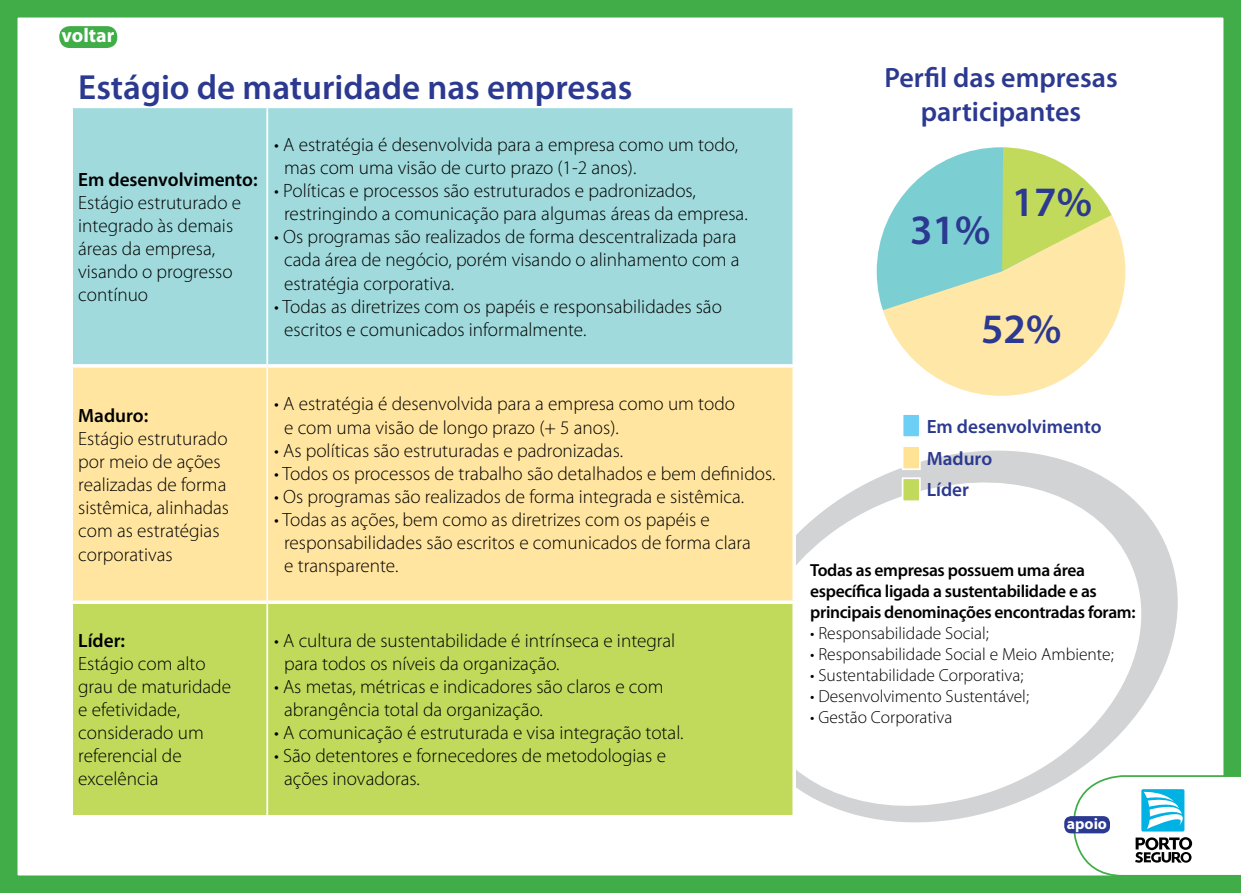
<style>
.page{position:relative;width:1241px;height:893px;background:#fff}
.page>*{position:absolute;margin:0;border:0;box-sizing:border-box;transform-origin:0 0}
.t1{font:600 42px "Myriad Pro";color:#2b3990}
.t2{font:600 35px "Myriad Pro";color:#2b3990}
.t3{font:600 28px/33.6px "Myriad Pro";color:#2b3990;text-align:center}
.t4{font:700 19.95px "Myriad Pro";color:#fff}
.t5{font:300 19.25px/23.1px "Myriad Pro";color:#000}
.t6{font:600 19.25px "Myriad Pro";color:#000}
.t7{font:600 19.25px/31.5px "Myriad Pro";color:#2b3990}
.t8{font:300 17.5px "Myriad Pro";color:#000}
.t9{font:600 17.5px/21px "Myriad Pro";letter-spacing:-.02em;color:#000}
.t10{font:700 15.75px "Myriad Pro";color:#fff}
</style>
<div class="page">
<div style="left:0;top:0;width:1240px;height:893px;border:18px solid #41ad49"></div>
<svg style="left:796px;top:450px;width:382px;height:384px"></svg>
<div style="left:73px;top:108px;width:719px;height:256px;background:#a0dadc"></div>
<div style="left:73px;top:368px;width:719px;height:232px;background:#ffe59f"></div>
<div style="left:73px;top:604px;width:719px;height:211px;background:#c1da5c"></div>
<svg style="left:71px;top:364px;width:196px;height:4px"></svg>
<svg style="left:267px;top:364px;width:527px;height:4px"></svg>
<svg style="left:71px;top:600px;width:196px;height:1px"></svg>
<svg style="left:267px;top:600px;width:527px;height:4px"></svg>
<hr style="left:266px;top:108px;width:2px;height:256px;background:#fff">
<hr style="left:266px;top:368px;width:2px;height:232px;background:#fff">
<hr style="left:266px;top:604px;width:2px;height:211px;background:#fff">
<div style="left:59px;top:26px;width:58px;height:22px;background:#41ad49;border-radius:10px"></div>
<svg style="left:874px;top:146px;width:252px;height:252px;background:#90d5d5"></svg>
<svg style="left:878px;top:197px;width:245px;height:197px;fill:#ffe7a7"></svg>
<svg style="left:1001px;top:149px;width:122px;height:122px"></svg>
<div style="left:901px;top:413px;width:19px;height:25px;background:#6dcff6;border:2px solid #fff"></div>
<div style="left:901px;top:477px;width:19px;height:25px;background:#c1da5c;border:2px solid #fff"></div>
<div style="left:901px;top:445px;width:19px;height:25px;background:#ffe293;border:2px solid #fff"></div>
<div style="left:1064px;top:816px;width:45px;height:17px;background:#2b3990;border-radius:7px"></div>
<svg style="left:1072px;top:775px;width:168px;height:102px"></svg>
<p class="t4" style="left:62px;top:22px;width:54px">voltar</p>
<h2 class="t2" style="left:78px;top:65px;width:555px">Estágio de maturidade nas empresas</h2>
<p class="t6" style="left:78px;top:167px;width:181px">Em desenvolvimento:</p>
<p class="t5" style="left:78px;top:191px;width:164px">Estágio estruturado e integrado às demais áreas da empresa, visando o progresso contínuo</p>
<p class="t5" style="left:284px;top:133px;width:455px;text-indent:-10px">• A estratégia é desenvolvida para a empresa como um todo, mas com uma visão de curto prazo (1-2 anos).</p>
<p class="t5" style="left:284px;top:179px;width:465px;text-indent:-10px">• Políticas e processos são estruturados e padronizados, restringindo a comunicação para algumas áreas da empresa.</p>
<p class="t5" style="left:284px;top:225px;width:457px;text-indent:-10px">• Os programas são realizados de forma descentralizada para cada área de negócio, porém visando o alinhamento com a estratégia corporativa.</p>
<p class="t5" style="left:284px;top:294px;width:439px;text-indent:-10px">• Todas as diretrizes com os papéis e responsabilidades são escritos e comunicados informalmente.</p>
<p class="t6" style="left:78px;top:403px;width:71px">Maduro:</p>
<p class="t5" style="left:78px;top:427px;width:152px">Estágio estruturado por meio de ações realizadas de forma sistêmica, alinhadas com as estratégias corporativas</p>
<p class="t6" style="left:78px;top:628px;width:48px">Líder:</p>
<p class="t5" style="left:78px;top:652px;width:154px">Estágio com alto grau de maturidade e efetividade, considerado um referencial de excelência</p>
<p class="t5" style="left:284px;top:392px;width:452px;text-indent:-10px">• A estratégia é desenvolvida para a empresa como um todo e com uma visão de longo prazo (+ 5 anos).</p>
<p class="t5" style="left:274px;top:438px;width:350px">• As políticas são estruturadas e padronizadas.</p>
<p class="t5" style="left:274px;top:462px;width:502px">• Todos os processos de trabalho são detalhados e bem definidos.</p>
<p class="t5" style="left:274px;top:485px;width:471px">• Os programas são realizados de forma integrada e sistêmica.</p>
<p class="t5" style="left:284px;top:508px;width:468px;text-indent:-10px">• Todas as ações, bem como as diretrizes com os papéis e responsabilidades são escritos e comunicados de forma clara e transparente.</p>
<p class="t5" style="left:284px;top:629px;width:392px;text-indent:-10px">• A cultura de sustentabilidade é intrínseca e integral para todos os níveis da organização.</p>
<p class="t5" style="left:284px;top:675px;width:381px;text-indent:-10px">• As metas, métricas e indicadores são claros e com abrangência total da organização.</p>
<p class="t5" style="left:274px;top:721px;width:411px">• A comunicação é estruturada e visa integração total.</p>
<p class="t5" style="left:284px;top:744px;width:383px;text-indent:-10px">• São detentores e fornecedores de metodologias e ações inovadoras.</p>
<h3 class="t3" style="left:884px;top:60px;width:235px">Perfil das empresas participantes</h3>
<h1 class="t1" style="left:909px;top:204px;width:82px">31%</h1>
<h1 class="t1" style="left:1011px;top:176px;width:82px">17%</h1>
<h1 class="t1" style="left:980px;top:302px;width:82px">52%</h1>
<p class="t7" style="left:926px;top:410px;width:176px">Em desenvolvimento<br>Maduro<br>Líder</p>
<p class="t9" style="left:810px;top:559px;width:327px">Todas as empresas possuem uma área específica ligada a sustentabilidade e as principais denominações encontradas foram:</p>
<p class="t8" style="left:810px;top:622px;width:180px">• Responsabilidade Social;</p>
<p class="t8" style="left:810px;top:643px;width:305px">• Responsabilidade Social e Meio Ambiente;</p>
<p class="t8" style="left:810px;top:664px;width:215px">• Sustentabilidade Corporativa;</p>
<p class="t8" style="left:810px;top:685px;width:220px">• Desenvolvimento Sustentável;</p>
<p class="t8" style="left:810px;top:706px;width:144px">• Gestão Corporativa</p>
<p class="t10" style="left:1066px;top:813px;width:42px">apoio</p>
</div>
